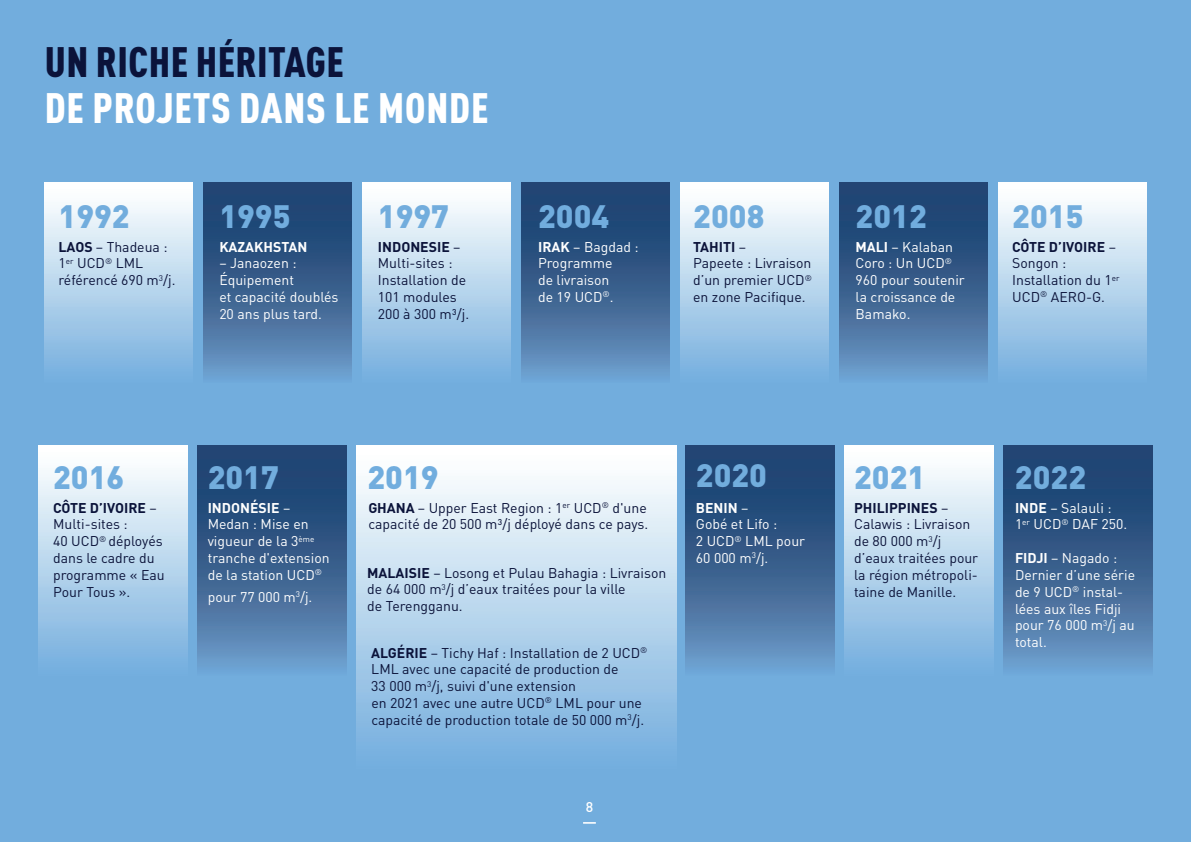
<style>
.page{position:relative;width:1191px;height:842px;background:#72addd}
.page>*{position:absolute;margin:0;border:0;box-sizing:border-box;transform-origin:0 0}
.t1{font:900 condensed 42px "DIN Pro";letter-spacing:.02em;color:#fff}
.t2{font:900 condensed 42px "DIN Pro";letter-spacing:.01em;color:#0b133a}
.t3{font:900 32px "DIN Pro";color:#72addd}
.t4{font:900 32px "DIN Pro";color:#71adde}
.t5{font:14px/16.8px "DIN Pro";color:#0b133a}
.t6{font:14px/16.8px "DIN Pro";color:#fff}
.t7{font:700 14px "DIN Pro";color:#fff}
.t8{font:500 14px "DIN Pro";color:#fff}
.s1{font-weight:700}
.s2{color:#0b133a}
</style>
<div class="page">
<div style="left:39px;top:445px;width:148px;height:230px;background:linear-gradient(to bottom,#fff,#74aedd)"></div>
<div style="left:357px;top:445px;width:319px;height:323px;background:linear-gradient(to bottom,#fff,#73addd)"></div>
<div style="left:845px;top:445px;width:148px;height:230px;background:linear-gradient(to bottom,#fff,#74aedd)"></div>
<svg style="left:198px;top:445px;width:148px;height:223px;background:#3b6290"></svg>
<svg style="left:686px;top:445px;width:148px;height:223px;background:#3b6290"></svg>
<svg style="left:1004px;top:445px;width:148px;height:223px;background:#3b6290"></svg>
<div style="left:44px;top:183px;width:148px;height:200px;background:linear-gradient(to bottom,#fff,#74aedd)"></div>
<div style="left:362px;top:183px;width:149px;height:200px;background:linear-gradient(to bottom,#fff,#74aedd)"></div>
<div style="left:680px;top:183px;width:149px;height:200px;background:linear-gradient(to bottom,#fff,#74aedd)"></div>
<div style="left:998px;top:183px;width:149px;height:200px;background:linear-gradient(to bottom,#fff,#74aedd)"></div>
<svg style="left:203px;top:183px;width:148px;height:194px;background:#3b6290"></svg>
<svg style="left:521px;top:183px;width:149px;height:194px;background:#3b6290"></svg>
<svg style="left:839px;top:183px;width:149px;height:194px;background:#3b6290"></svg>
<svg style="left:583px;top:822px;width:13px;height:2px"></svg>
<h1 class="t2" style="left:45px;top:30px;width:300px">UN RICHE HÉRITAGE</h1>
<h1 class="t1" style="left:45px;top:76px;width:445px">DE PROJETS DANS LE MONDE</h1>
<h2 class="t3" style="left:59px;top:189px;width:73px">1992</h2>
<p class="t5" style="left:59px;top:238px;width:118px"><span class="s1">LAOS</span> – Thadeua :<br>1<sup>er</sup> UCD<sup>®</sup> LML référencé 690 m<sup>3</sup>/j.</p>
<h2 class="t4" style="left:219px;top:189px;width:73px">1995</h2>
<p class="t7" style="left:219px;top:237px;width:90px">KAZAKHSTAN</p>
<p class="t6" style="left:219px;top:254px;width:121px">– Janaozen :<br>Équipement<br>et capacité doublés<br>20 ans plus tard.</p>
<h2 class="t3" style="left:378px;top:189px;width:73px">1997</h2>
<p class="t5" style="left:378px;top:238px;width:93px"><span class="s1">INDONESIE</span> –<br>Multi-sites :<br>Installation de<br>101 modules<br>200 à 300 m³/j.</p>
<h2 class="t4" style="left:538px;top:189px;width:73px">2004</h2>
<p class="t6" style="left:538px;top:238px;width:102px"><span class="s1">IRAK</span> – Bagdad :<br>Programme<br>de livraison<br>de 19 UCD<sup>®</sup>.</p>
<h2 class="t3" style="left:693px;top:189px;width:73px">2008</h2>
<p class="t5" style="left:693px;top:238px;width:120px"><span class="s1">TAHITI</span> –<br>Papeete : Livraison d’un premier UCD<sup>® </sup>en zone Pacifique.</p>
<h2 class="t4" style="left:855px;top:189px;width:73px">2012</h2>
<p class="t6" style="left:855px;top:238px;width:111px"><span class="s1">MALI</span> – Kalaban<br>Coro : Un UCD<sup>®<br></sup>960 pour soutenir la croissance de<br>Bamako.</p>
<h2 class="t3" style="left:1012px;top:189px;width:73px">2015</h2>
<p class="t5" style="left:1012px;top:238px;width:109px"><span class="s1">CÔTE D’IVOIRE</span> –<br>Songon :<br>Installation du 1<sup>er<br></sup>UCD<sup>®</sup> AERO-G.</p>
<h2 class="t4" style="left:53px;top:450px;width:73px">2016</h2>
<h2 class="t3" style="left:208px;top:450px;width:73px">2017</h2>
<h2 class="t4" style="left:367px;top:450px;width:73px">2019</h2>
<h2 class="t3" style="left:696px;top:448px;width:73px">2020</h2>
<h2 class="t4" style="left:854px;top:450px;width:73px">2021</h2>
<h2 class="t3" style="left:1015px;top:450px;width:73px">2022</h2>
<p class="t6" style="left:208px;top:499px;width:123px"><span class="s1">INDONÉSIE</span> –<br>Medan : Mise en vigueur de la 3<sup>ème </sup>tranche d'extension de la station UCD<sup>®</sup></p>
<p class="t6" style="left:208px;top:587px;width:106px">pour 77 000 m<sup>3</sup>/j.</p>
<p class="t5" style="left:53px;top:499px;width:113px"><span class="s1">CÔTE D’IVOIRE</span> –<br>Multi-sites :<br>40 UCD<sup>®</sup> déployés dans le cadre du programme « Eau<br>Pour Tous ».</p>
<p class="t5" style="left:854px;top:499px;width:126px"><span class="s1">PHILIPPINES</span> –<br>Calawis : Livraison de 80 000 m<sup>3</sup>/j d’eaux traitées pour la région métropoli&shy;taine de Manille.</p>
<p class="t5" style="left:368px;top:499px;width:281px"><span class="s1">GHANA</span> – Upper East Region : 1<sup>er</sup> UCD<sup>®</sup> d'une capacité de 20 500 m³/j déployé dans ce pays.</p>
<p class="t6" style="left:696px;top:499px;width:111px"><span class="s1">BENIN</span> –<br>Gobé et Lifo :<br>2 UCD<sup>®</sup> LML pour<br>60 000 m<sup>3</sup>/j.</p>
<p class="t6" style="left:1015px;top:499px;width:114px"><span class="s1">INDE</span> – Salauli :<br>1<sup>er</sup> UCD<sup>®</sup> DAF 250.</p>
<p class="t6" style="left:1015px;top:549px;width:122px"><span class="s1">FIDJI</span> – Nagado :<br>Dernier d’une série de 9 UCD<sup>®</sup> instal&shy;lées aux îles Fidji pour 76 000 m<sup>3</sup>/j au total.</p>
<p class="t5" style="left:367px;top:563px;width:301px"><span class="s1">MALAISIE</span> – Losong et Pulau Bahagia : Livraison de 64 000 m<sup>3</sup>/j d’eaux traitées pour la ville<br>de Terengganu.</p>
<p class="t5" style="left:371px;top:644px;width:278px"><span class="s1">ALGÉRIE</span> – Tichy Haf : Installation de 2 UCD<sup>® </sup>LML avec une capacité de production de<br>33 000 m<sup>3</sup>/j, suivi d'une extension<br>en 2021 avec une autre UCD<sup>®</sup> LML pour une capacité de production totale de 50 000 m<sup>3</sup>/j.</p>
<p class="t8" style="left:586px;top:796px;width:15px">8<span class="s2">8</span></p>
</div>
